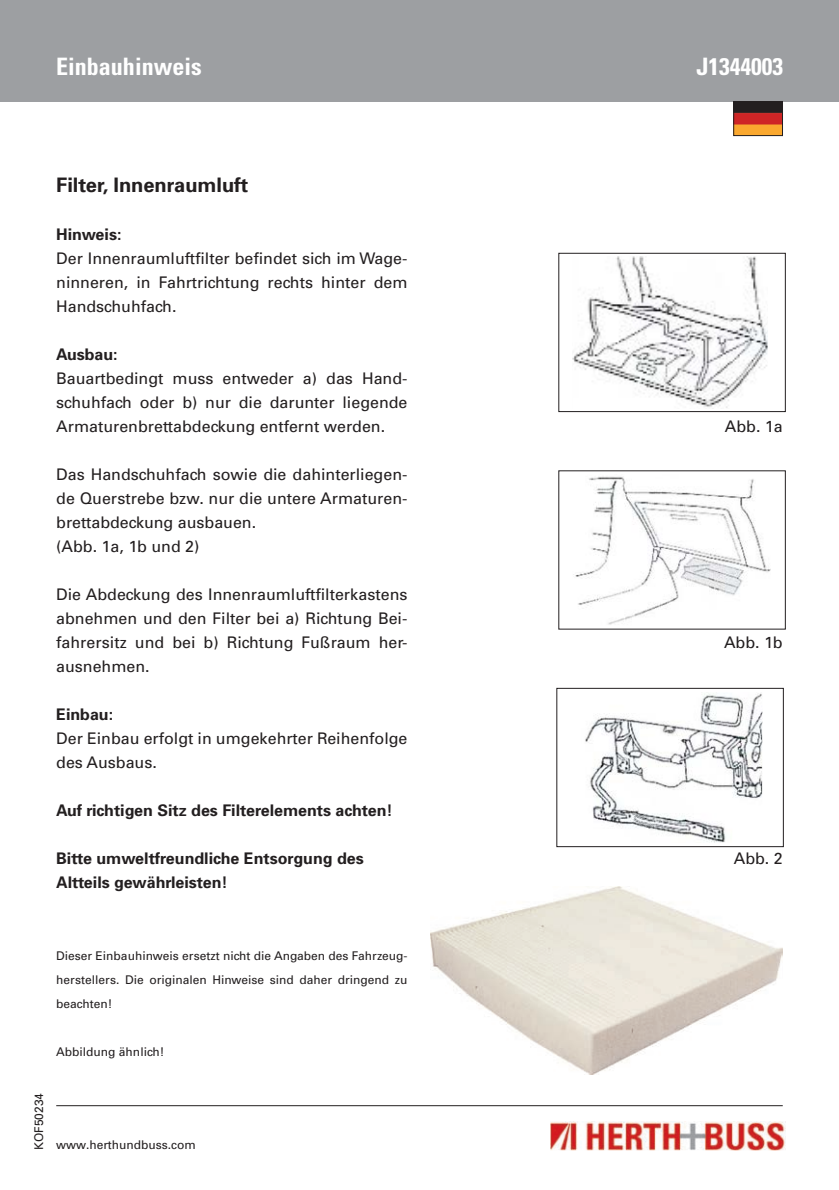
<style>
.page{position:relative;width:839px;height:1190px;background:#fff}
.page>*{position:absolute;margin:0;border:0;box-sizing:border-box;transform-origin:0 0}
.t1{font:700 condensed 24px "Univers";color:#fff}
.t2{font:700 20px "Univers";color:#231f20}
.t3{font:16px/24px "Univers";color:#231f20;text-align:justify}
.t4{font:700 16px/24px "Univers";color:#231f20}
.t5{font:12px/24px "Univers";color:#231f20;text-align:justify}
</style>
<div class="page">
<div style="left:0;top:0;width:838px;height:102px;background:#9d9fa2"></div>
<hr style="left:56px;top:1105px;width:726px;height:1px;background:#231f20">
<img style="left:735px;top:103px;width:45px;height:31px">
<div style="left:733px;top:101px;width:49px;height:35px;border:1px solid #231f20"></div>
<img style="left:550px;top:1121px;width:235px;height:29px">
<div style="left:558px;top:253px;width:227px;height:159px;border:1px solid #231f20"></div>
<div style="left:556px;top:688px;width:227px;height:159px;border:1px solid #231f20"></div>
<img style="left:573px;top:476px;width:198px;height:149px">
<img style="left:585px;top:693px;width:176px;height:149px">
<img style="left:572px;top:256px;width:195px;height:152px">
<img style="left:430px;top:886px;width:352px;height:188px">
<h1 class="t1" style="left:56px;top:51px;width:147px">Einbauhinweis</h1>
<h1 class="t1" style="left:696px;top:51px;width:88px">J1344003</h1>
<p class="t2" style="left:56px;top:172px;width:193px">Filter, Innenraumluft</p>
<p class="t4" style="left:56px;top:221px;width:67px">Hinweis:</p>
<p class="t3" style="left:56px;top:246px;width:352px">Der Innenraumluftfilter befindet sich im Wage&shy;ninneren, in Fahrtrichtung rechts hinter dem Handschuhfach.</p>
<p class="t4" style="left:56px;top:341px;width:63px">Ausbau:</p>
<p class="t3" style="left:56px;top:366px;width:352px">Bauartbedingt muss entweder a) das Hand&shy;schuhfach oder b) nur die darunter liegende Armaturenbrettabdeckung entfernt werden.</p>
<p class="t3" style="left:56px;top:462px;width:352px;text-align:left">Das Handschuhfach sowie die dahinterliegen&shy;de Querstrebe bzw. nur die untere Armaturen&shy;brettabdeckung ausbauen.<br>(Abb. 1a, 1b und 2)</p>
<p class="t3" style="left:56px;top:582px;width:352px">Die Abdeckung des Innenraumluftfilterkastens abnehmen und den Filter bei a) Richtung Bei&shy;fahrersitz und bei b) Richtung Fußraum her&shy;ausnehmen.</p>
<p class="t4" style="left:56px;top:701px;width:58px">Einbau:</p>
<p class="t3" style="left:56px;top:726px;width:352px">Der Einbau erfolgt in umgekehrter Reihenfolge des Ausbaus.</p>
<p class="t4" style="left:56px;top:797px;width:338px">Auf richtigen Sitz des Filterelements achten!</p>
<p class="t4" style="left:56px;top:845px;width:309px">Bitte umweltfreundliche Entsorgung des<br>Altteils gewährleisten!</p>
<p class="t5" style="left:56px;top:943px;width:352px">Dieser Einbauhinweis ersetzt nicht die Angaben des Fahrzeug&shy;herstellers. Die originalen Hinweise sind daher dringend zu beachten!</p>
<p class="t5" style="left:56px;top:1039px;width:110px">Abbildung ähnlich!</p>
<p class="t5" style="left:27px;top:1150px;width:59px;rotate:-90deg">KOF50234</p>
<p class="t5" style="left:56px;top:1132px;width:141px">www.herthundbuss.com</p>
<p class="t3" style="left:724px;top:414px;width:59px">Abb. 1a</p>
<p class="t3" style="left:723px;top:630px;width:60px">Abb. 1b</p>
<p class="t3" style="left:733px;top:846px;width:50px">Abb. 2</p>
</div>
